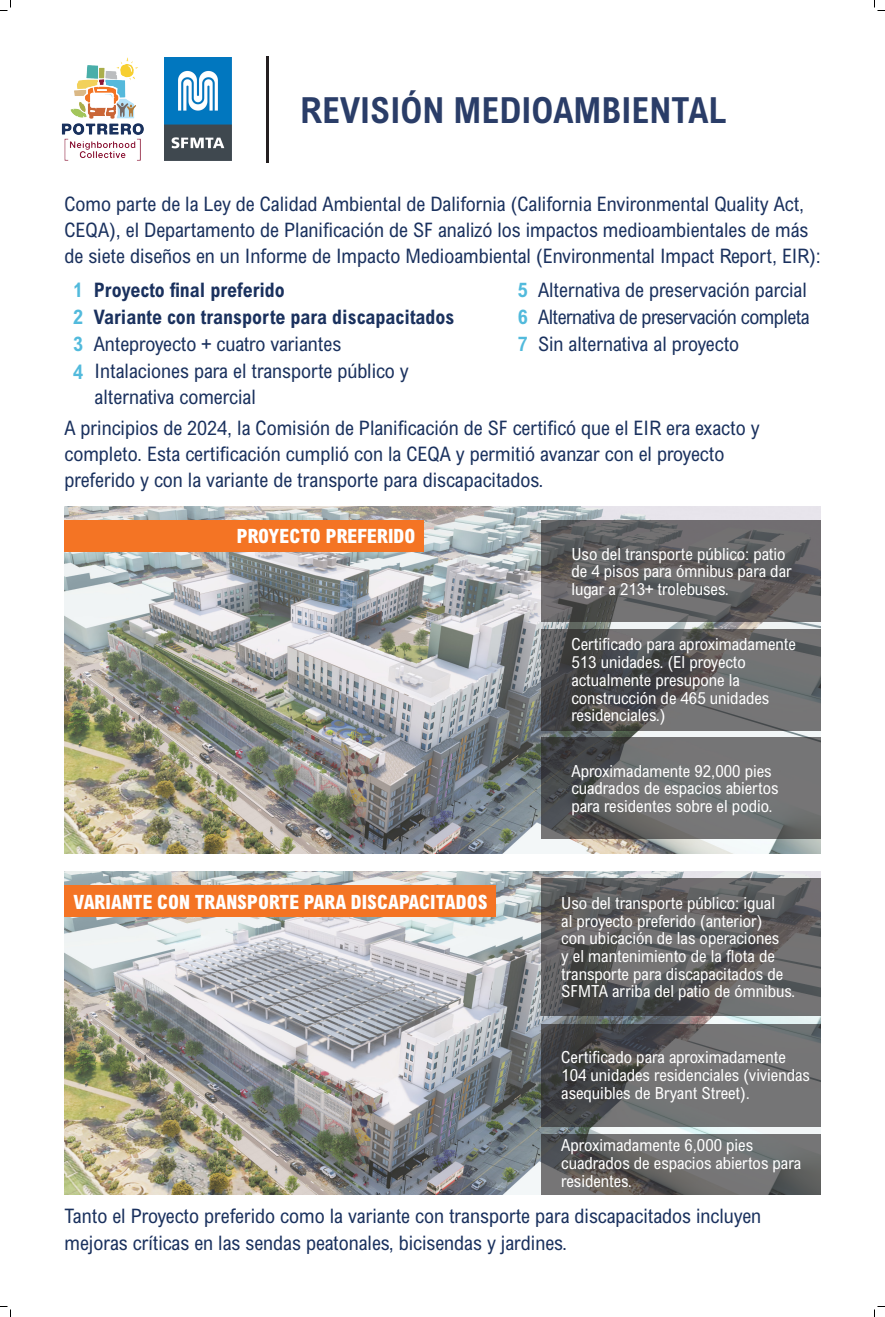
<style>
.page{position:relative;width:885px;height:1317px;background:#fff}
.page>*{position:absolute;margin:0;border:0;box-sizing:border-box;transform-origin:0 0}
.t1{font:700 condensed 36px "Arial MT Std";color:#2a3d68}
.t2{font:condensed 20px/26px "Arial MT Std";color:#1a315e}
.t3{font:700 condensed 20px "Arial MT Std";color:#1a315e}
.t4{font:condensed 20px "Arial MT Std";letter-spacing:-.025em;color:#1a315e}
.t5{font:800 condensed 19.65px "Arial MT Std";color:#fff}
.t6{font:condensed 16.7px/17.7px "Arial MT Std";color:#fff}
.s1{color:#52badc}
.s2{font-weight:700;color:#52badc}
</style>
<div class="page">
<img style="left:64px;top:506px;width:756px;height:348px">
<svg style="left:542px;top:521px;width:279px;height:101px;background:#626163"></svg>
<svg style="left:542px;top:629px;width:279px;height:102px;background:#5b5b5c"></svg>
<svg style="left:542px;top:738px;width:279px;height:101px;background:#676869"></svg>
<img style="left:64px;top:871px;width:756px;height:323px">
<svg style="left:541px;top:878px;width:279px;height:138px;background:#5e5e5e"></svg>
<svg style="left:541px;top:1024px;width:279px;height:102px;background:#616263"></svg>
<svg style="left:541px;top:1134px;width:279px;height:60px;background:#676767"></svg>
<img style="left:61px;top:57px;width:104px;height:104px">
<img style="left:165px;top:58px;width:67px;height:103px">
<hr style="left:266px;top:56px;width:2px;height:106px;background:#231f20">
<div style="left:64px;top:521px;width:360px;height:31px;background:#f47424"></div>
<div style="left:64px;top:886px;width:432px;height:31px;background:#f47424"></div>
<svg style="left:0;top:0;width:11px;height:11px"></svg>
<svg style="left:0;top:1306px;width:11px;height:11px"></svg>
<svg style="left:874px;top:0;width:11px;height:11px"></svg>
<svg style="left:874px;top:1306px;width:11px;height:11px"></svg>
<h1 class="t1" style="left:300px;top:89px;width:428px">REVISIÓN MEDIOAMBIENTAL</h1>
<p class="t2" style="left:64px;top:191px;width:758px">Como parte de la Ley de Calidad Ambiental de Dalifornia (California Environmental Quality Act,<br>CEQA), el Departamento de Planificación de SF analizó los impactos medioambientales de más de siete diseños en un Informe de Impacto Medioambiental (Environmental Impact Report, EIR):</p>
<p class="t3" style="left:73px;top:278px;width:213px"><span class="s1">1</span> Proyecto final preferido</p>
<p class="t2" style="left:518px;top:277px;width:291px"><span class="s2">5</span> Alternativa de preservación parcial</p>
<p class="t3" style="left:73px;top:305px;width:383px"><span class="s1">2</span> Variante con transporte para discapacitados</p>
<p class="t4" style="left:518px;top:305px;width:293px"><span class="s2">6</span> Alternativa de preservación completa</p>
<p class="t2" style="left:73px;top:331px;width:270px"><span class="s2">3</span> Anteproyecto + cuatro variantes</p>
<p class="t2" style="left:518px;top:331px;width:223px"><span class="s2">7</span> Sin alternativa al proyecto</p>
<p class="t2" style="left:95px;top:358px;width:316px;text-indent:-22px"><span class="s2">4</span> Intalaciones para el transporte público y alternativa comercial</p>
<p class="t2" style="left:64px;top:415px;width:697px">A principios de 2024, la Comisión de Planificación de SF certificó que el EIR era exacto y completo. Esta certificación cumplió con la CEQA y permitió avanzar con el proyecto preferido y con la variante de transporte para discapacitados.</p>
<p class="t5" style="left:237px;top:524px;width:180px">PROYECTO PREFERIDO</p>
<p class="t5" style="left:73px;top:890px;width:416px">VARIANTE CON TRANSPORTE PARA DISCAPACITADOS</p>
<p class="t6" style="left:571px;top:545px;width:222px">Uso del transporte público: patio de 4 pisos para ómnibus para dar lugar a 213+ trolebuses.</p>
<p class="t6" style="left:571px;top:635px;width:226px">Certificado para aproximadamente<br>513 unidades. (El proyecto actualmente presupone la construcción de 465 unidades residenciales.)</p>
<p class="t6" style="left:571px;top:762px;width:209px">Aproximadamente 92,000 pies cuadrados de espacios abiertos para residentes sobre el podio.</p>
<p class="t6" style="left:561px;top:894px;width:235px">Uso del transporte público: igual<br>al proyecto preferido (anterior)<br>con ubicación de las operaciones<br>y el mantenimiento de la flota de transporte para discapacitados de SFMTA arriba del patio de ómnibus.</p>
<p class="t6" style="left:561px;top:1048px;width:250px">Certificado para aproximadamente<br>104 unidades residenciales (viviendas asequibles de Bryant Street).</p>
<p class="t6" style="left:561px;top:1136px;width:241px">Aproximadamente 6,000 pies cuadrados de espacios abiertos para residentes.</p>
<p class="t2" style="left:64px;top:1203px;width:698px;line-height:27.1px">Tanto el Proyecto preferido como la variante con transporte para discapacitados incluyen mejoras críticas en las sendas peatonales, bicisendas y jardines.</p>
</div>
